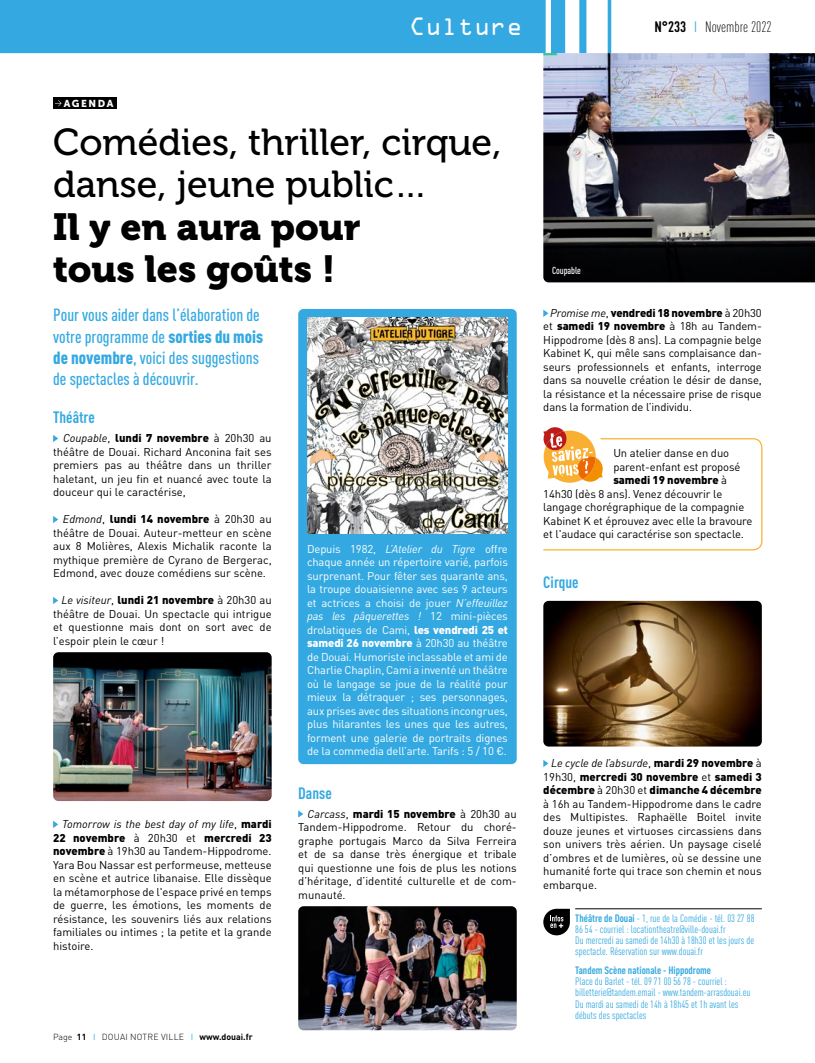
<style>
.page{position:relative;width:815px;height:1063px;background:#fff}
.page>*{position:absolute;margin:0;border:0;box-sizing:border-box;transform-origin:0 0}
.t1{font:37.5px/42.5px "Museo 500";color:#000}
.t2{font:37.5px/42.5px "Museo 900";color:#000}
.t3{font:22.5px "OCRA Alternate";color:#fff}
.t4{font:500 condensed 17.5px/21.2px "DIN Pro";color:#34a9e1}
.t5{font:700 condensed 16.25px "DIN Pro";color:#34a9e1}
.t6{font:300 condensed 15px "DIN Pro";color:#000}
.t7{font:11.25px/13.5px "DIN Pro";letter-spacing:-.005em;color:#000;text-align:justify}
.t8{font:11.25px/13.5px "DIN Pro";letter-spacing:-.015em;color:#fff;text-align:justify}
.t9{font:900 11.25px "DIN Pro";letter-spacing:-.01em;color:#000}
.t10{font:condensed 10.62px/11.2px "DIN Pro";color:#34a9e1}
.t11{font:700 condensed 10.62px "DIN Pro";color:#34a9e1}
.t12{font:500 condensed 10px "DIN Pro";letter-spacing:-.01em;color:#fff}
.t13{font:10px "Museo Sans 900";letter-spacing:.15em;color:#fff}
.t14{font:300 8.75px "DIN Pro";letter-spacing:.02em;color:#000}
.s1{font-weight:700}
.s2{font-weight:400;color:#34a9e1}
.s3{font-weight:900}
.s4{font-style:italic}
.s5{font-weight:400}
</style>
<div class="page">
<svg style="left:0;top:0;width:611px;height:53px;background:#41aee2"></svg>
<img style="left:543px;top:53px;width:272px;height:229px">
<svg style="left:53px;top:435px;width:5px;height:7px"></svg>
<svg style="left:53px;top:516px;width:5px;height:7px"></svg>
<svg style="left:53px;top:597px;width:5px;height:7px"></svg>
<img style="left:53px;top:652px;width:219px;height:149px">
<svg style="left:53px;top:821px;width:5px;height:7px"></svg>
<div style="left:298px;top:309px;width:219px;height:455px;background:#34a9e1;border-radius:5px"></div>
<img style="left:307px;top:318px;width:201px;height:216px">
<svg style="left:298px;top:810px;width:5px;height:8px"></svg>
<img style="left:298px;top:906px;width:219px;height:124px">
<svg style="left:543px;top:310px;width:5px;height:7px"></svg>
<svg style="left:543px;top:427px;width:220px;height:124px"></svg>
<img style="left:543px;top:601px;width:219px;height:146px">
<svg style="left:543px;top:760px;width:5px;height:7px"></svg>
<hr style="left:575px;top:909px;width:187px;height:1px;background:#000">
<svg style="left:543px;top:909px;width:27px;height:26px"></svg>
<div style="left:53px;top:97px;width:64px;height:11px;background:#000"></div>
<svg style="left:55px;top:100px;width:7px;height:6px"></svg>
<p class="t13" style="left:64px;top:98px;width:51px">AGENDA</p>
<h2 class="t3" style="left:409px;top:17px;width:115px">Culture</h2>
<h3 class="t6" style="left:654px;top:16px;width:119px"><span class="s1">N°233</span> <span class="s2">I</span> Novembre 2022</h3>
<h1 class="t1" style="left:53px;top:121px;width:450px">Comédies, thriller, cirque, danse, jeune public…</h1>
<h1 class="t2" style="left:53px;top:206px;width:309px">Il y en aura pour tous les goûts !</h1>
<h3 class="t4" style="left:53px;top:303px;width:212px">Pour vous aider dans l’élaboration de votre programme de <span class="s3">sorties du mois de novembre</span>, voici des suggestions de spectacles à découvrir.</h3>
<h3 class="t5" style="left:53px;top:405px;width:43px">Théâtre</h3>
<p class="t7" style="left:53px;top:430px;width:220px;text-indent:10px"><span class="s4">Coupable</span>, <span class="s3">lundi 7 novembre</span> à 20h30 au théâtre de Douai. Richard Anconina fait ses premiers pas au théâtre dans un thriller haletant, un jeu fin et nuancé avec toute la douceur qui le caractérise,</p>
<p class="t7" style="left:53px;top:511px;width:220px;text-indent:10px"><span class="s4">Edmond</span>, <span class="s3">lundi 14 novembre</span> à 20h30 au théâtre de Douai. Auteur-metteur en scène aux 8 Molières, Alexis Michalik raconte la mythique première de Cyrano de Bergerac, Edmond, avec douze comédiens sur scène.</p>
<p class="t7" style="left:53px;top:592px;width:220px;text-indent:8px"><span class="s4">Le visiteur</span>, <span class="s3">lundi 21 novembre</span> à 20h30 au théâtre de Douai. Un spectacle qui intrigue et questionne mais dont on sort avec de l’espoir plein le cœur !</p>
<p class="t7" style="left:53px;top:816px;width:220px;text-indent:9px"><span class="s4">Tomorrow is the best day of my life</span>, <span class="s3">mardi 22 novembre</span> à 20h30 et <span class="s3">mercredi 23 novembre</span> à 19h30 au Tandem-Hippodrome.<br>Yara Bou Nassar est performeuse, metteuse en scène et autrice libanaise. Elle dissèque la métamorphose de l'espace privé en temps de guerre, les émotions, les moments de résistance, les souvenirs liés aux relations familiales ou intimes ; la petite et la grande histoire.</p>
<p class="t8" style="left:307px;top:541px;width:202px">Depuis 1982, <span class="s4">L’Atelier du Tigre</span> offre chaque année un répertoire varié, parfois surprenant. Pour fêter ses quarante ans, la troupe douaisienne avec ses 9 acteurs et actrices a choisi de jouer <span class="s4">N’effeuillez pas les pâquerettes !</span> 12 mini-pièces drolatiques de Cami, <span class="s3">les vendredi 25 et samedi 26 novembre</span> à 20h30 au théâtre de Douai. Humoriste inclassable et ami de Charlie Chaplin, Cami a inventé un théâtre où le langage se joue de la réalité pour mieux la détraquer ; ses personnages, aux prises avec des situations incongrues, plus hilarantes les unes que les autres, forment une galerie de portraits dignes de la commedia dell’arte. Tarifs : 5 / 10 €.</p>
<h3 class="t5" style="left:298px;top:781px;width:35px">Danse</h3>
<p class="t7" style="left:298px;top:806px;width:220px;text-indent:9px"><span class="s4">Carcass</span>, <span class="s3">mardi 15 novembre</span> à 20h30 au Tandem-Hippodrome. Retour du choré&shy;graphe portugais Marco da Silva Ferreira et de sa danse très énergique et tribale qui questionne une fois de plus les notions d’héritage, d’identité culturelle et de com&shy;munauté.</p>
<p class="t14" style="left:53px;top:1030px;width:201px">Page <span class="s1">11</span> <span class="s2">I</span> DOUAI NOTRE VILLE <span class="s2">I</span> <span class="s1">www.douai.fr</span></p>
<p class="t12" style="left:552px;top:263px;width:30px">Coupable</p>
<p class="t7" style="left:543px;top:305px;width:220px;text-indent:7px"><span class="s4">Promise me</span>, <span class="s3">vendredi 18 novembre</span> à 20h30 et <span class="s3">samedi 19 novembre</span> à 18h au Tandem-Hippodrome (dès 8 ans). La compagnie belge Kabinet K, qui mêle sans complaisance dan&shy;seurs professionnels et enfants, interroge dans sa nouvelle création le désir de danse, la résistance et la nécessaire prise de risque dans la formation de l’individu.</p>
<p class="t7" style="left:613px;top:445px;width:117px">Un atelier danse en duo</p>
<p class="t7" style="left:613px;top:459px;width:129px">parent-enfant est proposé</p>
<p class="t9" style="left:613px;top:471px;width:115px">samedi 19 novembre <span class="s5">à</span></p>
<p class="t7" style="left:543px;top:486px;width:180px">14h30 (dès 8 ans). Venez découvrir le</p>
<p class="t7" style="left:543px;top:499px;width:202px">langage chorégraphique de la compagnie</p>
<p class="t7" style="left:543px;top:513px;width:211px">Kabinet K et éprouvez avec elle la bravoure</p>
<p class="t7" style="left:543px;top:526px;width:202px">et l'audace qui caractérise son spectacle.</p>
<h3 class="t5" style="left:543px;top:570px;width:37px">Cirque</h3>
<p class="t7" style="left:543px;top:755px;width:220px;text-indent:8px"><span class="s4">Le cycle de l’absurde</span>, <span class="s3">mardi 29 novembre</span> à 19h30, <span class="s3">mercredi 30 novembre</span> et <span class="s3">samedi 3 décembre</span> à 20h30 et <span class="s3">dimanche 4 décembre </span>à 16h au Tandem-Hippodrome dans le cadre des Multipistes. Raphaëlle Boitel invite douze jeunes et virtuoses circassiens dans son univers très aérien. Un paysage ciselé d’ombres et de lumières, où se dessine une humanité forte qui trace son chemin et nous embarque.</p>
<p class="t10" style="left:575px;top:912px;width:181px"><span class="s1">Théâtre de Douai</span> - 1, rue de la Comédie - tél. 03 27 88<br>86 54 - courriel : locationtheatre@ville-douai.fr<br>Du mercredi au samedi de 14h30 à 18h30 et les jours de spectacle. Réservation sur www.douai.fr</p>
<p class="t11" style="left:575px;top:962px;width:137px">Tandem Scène nationale - Hippodrome</p>
<p class="t10" style="left:575px;top:975px;width:177px">Place du Barlet - tél. 09 71 00 56 78 - courriel : billetterie@tandem.email - www.tandem-arrasdouai.eu Du mardi au samedi de 14h à 18h45 et 1h avant les débuts des spectacles</p>
</div>
